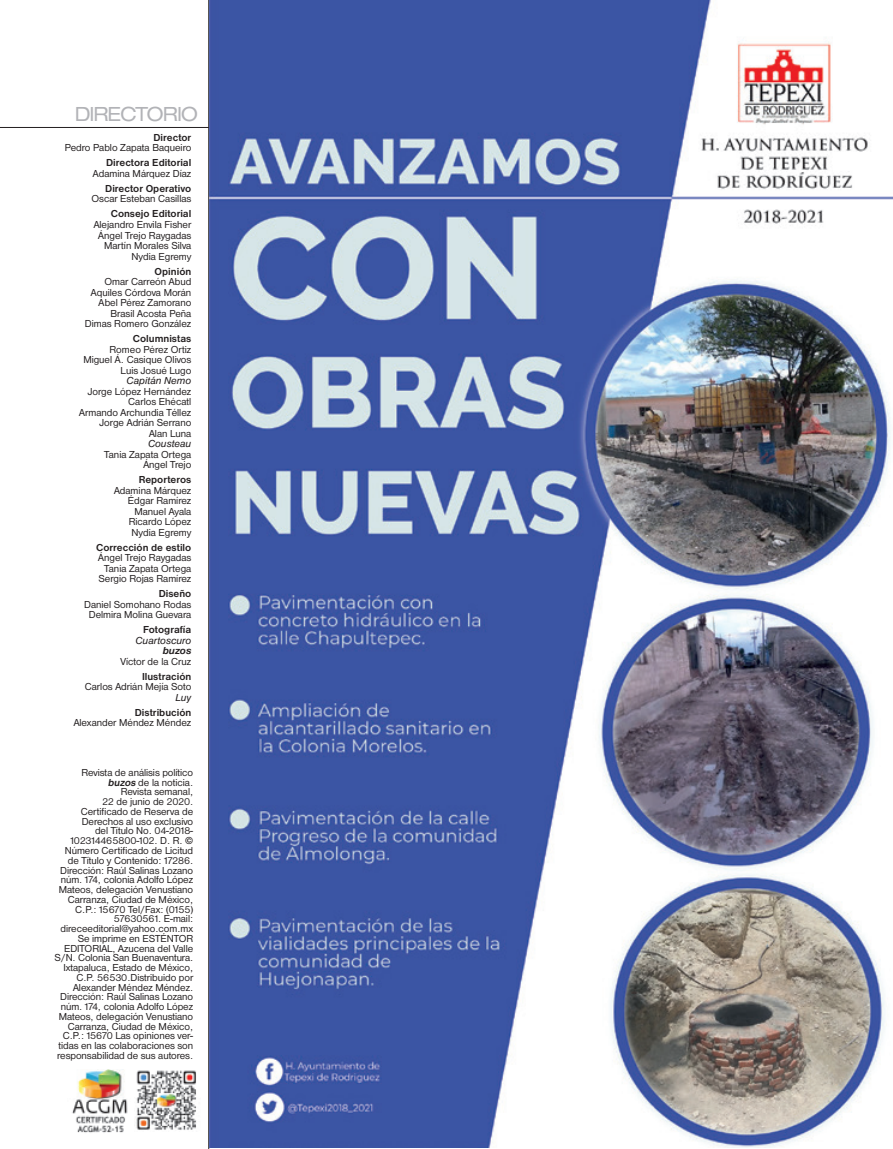
<style>
.page{position:relative;width:893px;height:1149px;background:#fff}
.page>*{position:absolute;margin:0;border:0;box-sizing:border-box;transform-origin:0 0}
.t1{font:21px "Nimbus San D Regu Exte";letter-spacing:-.06em;color:#b2b3b7}
.t2{font:10.5px/9.8px "Nimbus San D";letter-spacing:-.005em;color:#231f20;text-align:right}
.t3{font:700 10.5px "Nimbus San D";color:#231f20}
.t4{font:italic 10.5px "Nimbus San D";color:#231f20}
.t5{font:italic 700 10.5px "Nimbus Sans DOT";color:#231f20}
.s1{font-weight:700;font-style:italic}
.s2{font-weight:700}
</style>
<div class="page">
<hr style="left:208px;top:0;width:1px;height:1148px;background:#231f20">
<hr style="left:0;top:127px;width:209px;height:1px;background:#231f20">
<img style="left:72px;top:1069px;width:56px;height:64px">
<img style="left:134px;top:1070px;width:63px;height:60px">
<img style="left:209px;top:0;width:684px;height:1147px">
<h1 class="t1" style="left:75px;top:102px;width:125px">DIRECTORIO</h1>
<p class="t3" style="left:154px;top:131px;width:39px">Director</p>
<p class="t2" style="left:65px;top:143px;width:128px">Pedro Pablo Zapata Baqueiro</p>
<p class="t3" style="left:106px;top:157px;width:87px">Directora Editorial</p>
<p class="t2" style="left:93px;top:168px;width:100px">Adamina Márquez Díaz</p>
<p class="t3" style="left:105px;top:182px;width:88px">Director Operativo</p>
<p class="t2" style="left:91px;top:194px;width:101px">Oscar Esteban Casillas</p>
<p class="t3" style="left:111px;top:208px;width:82px">Consejo Editorial</p>
<p class="t2" style="left:94px;top:219px;width:99px;line-height:10.5px">Alejandro Envila Fisher<br>Ángel Trejo Raygadas<br>Martín Morales Silva<br>Nydia Egremy</p>
<p class="t3" style="left:155px;top:265px;width:38px">Opinión</p>
<p class="t2" style="left:85px;top:276px;width:108px;line-height:10.5px">Omar Carreón Abud<br>Aquiles Córdova Morán<br>Abel Pérez Zamorano<br>Brasil Acosta Peña<br>Dimas Romero González</p>
<p class="t3" style="left:133px;top:332px;width:60px">Columnistas</p>
<p class="t2" style="left:83px;top:343px;width:109px;line-height:10.5px">Romeo Pérez Ortiz<br>Miguel Á. Casique Olivos<br>Luis Josué Lugo</p>
<p class="t4" style="left:127px;top:374px;width:66px">Capitán Nemo</p>
<p class="t2" style="left:79px;top:385px;width:114px;line-height:10.5px">Jorge López Hernández<br>Carlos Ehécatl<br>Armando Archundia Téllez<br>Jorge Adrián Serrano<br>Alan Luna</p>
<p class="t4" style="left:148px;top:437px;width:45px">Cousteau</p>
<p class="t2" style="left:104px;top:448px;width:89px;line-height:10.5px">Tania Zapata Ortega<br>Ángel Trejo</p>
<p class="t3" style="left:139px;top:473px;width:54px">Reporteros</p>
<p class="t2" style="left:114px;top:484px;width:79px;line-height:10.5px">Adamina Márquez<br>Édgar Ramírez<br>Manuel Ayala<br>Ricardo López<br>Nydia Egremy</p>
<p class="t3" style="left:96px;top:541px;width:97px">Corrección de estilo</p>
<p class="t2" style="left:98px;top:552px;width:95px;line-height:10.5px;text-align:center">Ángel Trejo Raygadas<br>Tania Zapata Ortega<br>Sergio Rojas Ramírez</p>
<p class="t3" style="left:159px;top:587px;width:34px">Diseño</p>
<p class="t2" style="left:84px;top:598px;width:109px;line-height:10.5px;text-align:center">Daniel Somohano Rodas<br>Delmira Molina Guevara</p>
<p class="t3" style="left:143px;top:623px;width:50px">Fotografía</p>
<p class="t4" style="left:135px;top:634px;width:57px">Cuartoscuro</p>
<p class="t5" style="left:163px;top:644px;width:30px">buzos</p>
<p class="t2" style="left:121px;top:656px;width:72px">Víctor de la Cruz</p>
<p class="t3" style="left:142px;top:670px;width:51px">Ilustración</p>
<p class="t2" style="left:85px;top:681px;width:108px">Carlos Adrián Mejía Soto</p>
<p class="t4" style="left:175px;top:691px;width:17px">Luy</p>
<p class="t3" style="left:135px;top:706px;width:58px">Distribución</p>
<p class="t2" style="left:74px;top:717px;width:119px">Alexander Méndez Méndez</p>
<p class="t2" style="left:55px;top:767px;width:140px">Revista de análisis político <span class="s1">buzos</span> de la noticia.<br>Revista semanal,<br>22 de junio de 2020.<br>Certificado de Reserva de<br>Derechos al uso exclusivo<br>del Título No. 04-2018-<br>102314465800-102. D. R. <span class="s2">©<br></span>Número Certificado de Licitud de Título y Contenido: 17286.<br>Dirección: Raúl Salinas Lozano núm. 174, colonia Adolfo López<br>Mateos, delegación Venustiano<br>Carranza, Ciudad de México,<br>C.P.: 15670 Tel/Fax: (0155)<br>57630561. E-mail: direceeditorial@yahoo.com.mx<br>Se imprime en ESTÉNTOR<br>EDITORIAL, Azucena del Valle<br>S/N. Colonia San Buenaventura.<br>Ixtapaluca, Estado de México,<br>C.P. 56530.Distribuido por<br>Alexander Méndez Méndez.<br>Dirección: Raúl Salinas Lozano núm. 174, colonia Adolfo López<br>Mateos, delegación Venustiano<br>Carranza, Ciudad de México,<br>C.P.: 15670 Las opiniones ver&shy;tidas en las colaboraciones son responsabilidad de sus autores.</p>
</div>
